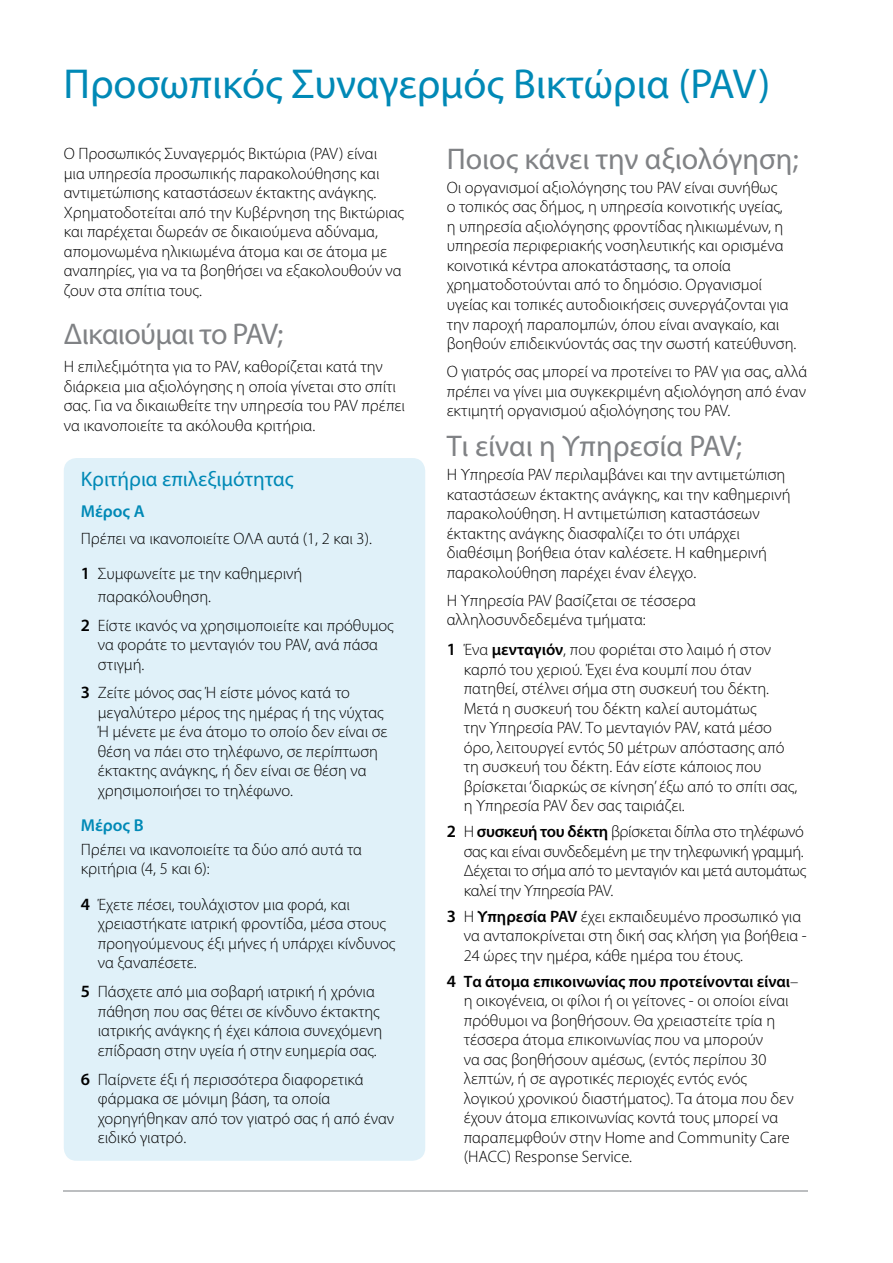
<style>
.page{position:relative;width:893px;height:1263px;background:#fff}
.page>*{position:absolute;margin:0;border:0;box-sizing:border-box;transform-origin:0 0}
.t1{font:42px "Myriad Pro";color:#0089b6}
.t2{font:30px "Myriad Pro";letter-spacing:-.005em;color:#808285}
.t3{font:21px "Myriad Pro";color:#0089b6}
.t4{font:600 17.25px "Myriad Pro";color:#0089b6}
.t5{font:300 16.5px/19.5px "Myriad Pro";color:#000}
.t6{font:300 16.5px/19.5px "Myriad Pro";letter-spacing:-.02em;color:#000}
.s1{font-weight:600;font-size:17.25px}
.s2{font-weight:600}
</style>
<div class="page">
<hr style="left:64px;top:1191px;width:744px;height:1px;background:#bcbec0">
<div style="left:64px;top:458px;width:361px;height:703px;background:#e0f1f9;border-radius:13px"></div>
<h1 class="t1" style="left:63px;top:58px;width:708px">Προσωπικός Συναγερμός Βικτώρια (PAV)</h1>
<p class="t5" style="left:64px;top:144px;width:342px">Ο Προσωπικός Συναγερμός Βικτώρια (PAV) είναι<br>μια υπηρεσία προσωπικής παρακολούθησης και αντιμετώπισης καταστάσεων έκτακτης ανάγκης.<br>Χρηματοδοτείται από την Κυβέρνηση της Βικτώριας και παρέχεται δωρεάν σε δικαιούμενα αδύναμα, απομονωμένα ηλικιωμένα άτομα και σε άτομα με αναπηρίες, για να τα βοηθήσει να εξακολουθούν να ζουν στα σπίτια τους.</p>
<h2 class="t2" style="left:64px;top:316px;width:221px">Δικαιούμαι το PAV;</h2>
<p class="t5" style="left:64px;top:357px;width:343px">Η επιλεξιμότητα για το PAV, καθορίζεται κατά την διάρκεια μια αξιολόγησης η οποία γίνεται στο σπίτι σας. Για να δικαιωθείτε την υπηρεσία του PAV πρέπει να ικανοποιείτε τα ακόλουθα κριτήρια.</p>
<p class="t3" style="left:81px;top:466px;width:214px">Κριτήρια επιλεξιμότητας</p>
<p class="t4" style="left:81px;top:500px;width:65px">Μέρος Α</p>
<p class="t5" style="left:81px;top:521px;width:293px;line-height:35.2px">Πρέπει να ικανοποιείτε ΟΛΑ αυτά (1, 2 και 3).<br><span class="s1">1</span> Συμφωνείτε με την καθημερινή</p>
<p class="t5" style="left:81px;top:582px;width:314px;line-height:28.8px;text-indent:17px">παρακόλουθηση.<br><span class="s1">2</span> Είστε ικανός να χρησιμοποιείτε και πρόθυμος</p>
<p class="t5" style="left:98px;top:635px;width:282px">να φοράτε το μενταγιόν του PAV, ανά πάσα στιγμή.</p>
<p class="t5" style="left:98px;top:683px;width:291px;text-indent:-17px"><span class="s1">3</span> Ζείτε μόνος σας Ή είστε μόνος κατά το μεγαλύτερο μέρος της ημέρας ή της νύχτας Ή μένετε με ένα άτομο το οποίο δεν είναι σε θέση να πάει στο τηλέφωνο, σε περίπτωση έκτακτης ανάγκης, ή δεν είναι σε θέση να χρησιμοποιήσει το τηλέφωνο.</p>
<p class="t4" style="left:81px;top:814px;width:64px">Μέρος Β</p>
<p class="t5" style="left:81px;top:839px;width:283px">Πρέπει να ικανοποιείτε τα δύο από αυτά τα κριτήρια (4, 5 και 6):</p>
<p class="t5" style="left:98px;top:894px;width:299px;text-indent:-17px"><span class="s1">4</span> Έχετε πέσει, τουλάχιστον μια φορά, και χρειαστήκατε ιατρική φροντίδα, μέσα στους προηγούμενους έξι μήνες ή υπάρχει κίνδυνος να ξαναπέσετε.</p>
<p class="t5" style="left:98px;top:982px;width:286px;text-indent:-17px"><span class="s1">5</span> Πάσχετε από μια σοβαρή ιατρική ή χρόνια πάθηση που σας θέτει σε κίνδυνο έκτακτης ιατρικής ανάγκης ή έχει κάποια συνεχόμενη επίδραση στην υγεία ή στην ευημερία σας.</p>
<p class="t5" style="left:98px;top:1069px;width:298px;text-indent:-17px"><span class="s1">6</span> Παίρνετε έξι ή περισσότερα διαφορετικά φάρμακα σε μόνιμη βάση, τα οποία χορηγήθηκαν από τον γιατρό σας ή από έναν ειδικό γιατρό.</p>
<h2 class="t2" style="left:447px;top:141px;width:353px">Ποιος κάνει την αξιολόγηση;</h2>
<p class="t5" style="left:447px;top:178px;width:351px">Οι οργανισμοί αξιολόγησης του PAV είναι συνήθως<br>ο τοπικός σας δήμος, η υπηρεσία κοινοτικής υγείας,<br>η υπηρεσία αξιολόγησης φροντίδας ηλικιωμένων, η υπηρεσία περιφεριακής νοσηλευτικής και ορισμένα κοινοτικά κέντρα αποκατάστασης, τα οποία χρηματοδοτούνται από το δημόσιο. Οργανισμοί υγείας και τοπικές αυτοδιοικήσεις συνεργάζονται για την παροχή παραπομπών, όπου είναι αναγκαίο, και βοηθούν επιδεικνύοντάς σας την σωστή κατεύθυνση.</p>
<p class="t5" style="left:447px;top:362px;width:362px;text-align:justify">Ο γιατρός σας μπορεί να προτείνει το PAV για σας, αλλά πρέπει να γίνει μια συγκεκριμένη αξιολόγηση από έναν εκτιμητή οργανισμού αξιολόγησης του PAV.</p>
<h2 class="t2" style="left:447px;top:428px;width:297px">Τι είναι η Υπηρεσία PAV;</h2>
<p class="t5" style="left:447px;top:465px;width:345px">Η Υπηρεσία PAV περιλαμβάνει και την αντιμετώπιση καταστάσεων έκτακτης ανάγκης, και την καθημερινή παρακολούθηση. Η αντιμετώπιση καταστάσεων έκτακτης ανάγκης διασφαλίζει το ότι υπάρχει διαθέσιμη βοήθεια όταν καλέσετε. Η καθημερινή παρακολούθηση παρέχει έναν έλεγχο.</p>
<p class="t5" style="left:447px;top:590px;width:251px">Η Υπηρεσία PAV βασίζεται σε τέσσερα αλληλοσυνδεδεμένα τμήματα:</p>
<p class="t5" style="left:464px;top:640px;width:335px;text-indent:-17px"><span class="s1">1</span> Ένα <span class="s2">μενταγιόν</span>, που φοριέται στο λαιμό ή στον καρπό του χεριού. Έχει ένα κουμπί που όταν πατηθεί, στέλνει σήμα στη συσκευή του δέκτη.<br>Μετά η συσκευή του δέκτη καλεί αυτομάτως<br>την Υπηρεσία PAV. Το μενταγιόν PAV, κατά μέσο όρο, λειτουργεί εντός 50 μέτρων απόστασης από τη συσκευή του δέκτη. Εάν είστε κάποιος που βρίσκεται ‘διαρκώς σε κίνηση’ έξω από το σπίτι σας, η Υπηρεσία PAV δεν σας ταιριάζει.</p>
<p class="t6" style="left:464px;top:822px;width:344px;text-indent:-17px"><span class="s1">2</span> Η <span class="s2">συσκευή του δέκτη</span> βρίσκεται δίπλα στο τηλέφωνό σας και είναι συνδεδεμένη με την τηλεφωνική γραμμή.<br>Δέχεται το σήμα από το μενταγιόν και μετά αυτομάτως καλεί την Υπηρεσία PAV.</p>
<p class="t5" style="left:464px;top:906px;width:345px;text-indent:-17px"><span class="s1">3</span> Η <span class="s2">Υπηρεσία PAV</span> έχει εκπαιδευμένο προσωπικό για να ανταποκρίνεται στη δική σας κλήση για βοήθεια -<br>24 ώρες την ημέρα, κάθε ημέρα του έτους.</p>
<p class="t5" style="left:464px;top:971px;width:336px;text-indent:-17px"><span class="s1">4</span> <span class="s2">Τα άτομα επικοινωνίας που προτείνονται είναι</span>– η οικογένεια, οι φίλοι ή οι γείτονες - οι οποίοι είναι πρόθυμοι να βοηθήσουν. Θα χρειαστείτε τρία η τέσσερα άτομα επικοινωνίας που να μπορούν<br>να σας βοηθήσουν αμέσως, (εντός περίπου 30 λεπτών, ή σε αγροτικές περιοχές εντός ενός λογικού χρονικού διαστήματος). Τα άτομα που δεν έχουν άτομα επικοινωνίας κοντά τους μπορεί να παραπεμφθούν στην Home and Community Care (HACC) Response Service.</p>
</div>
